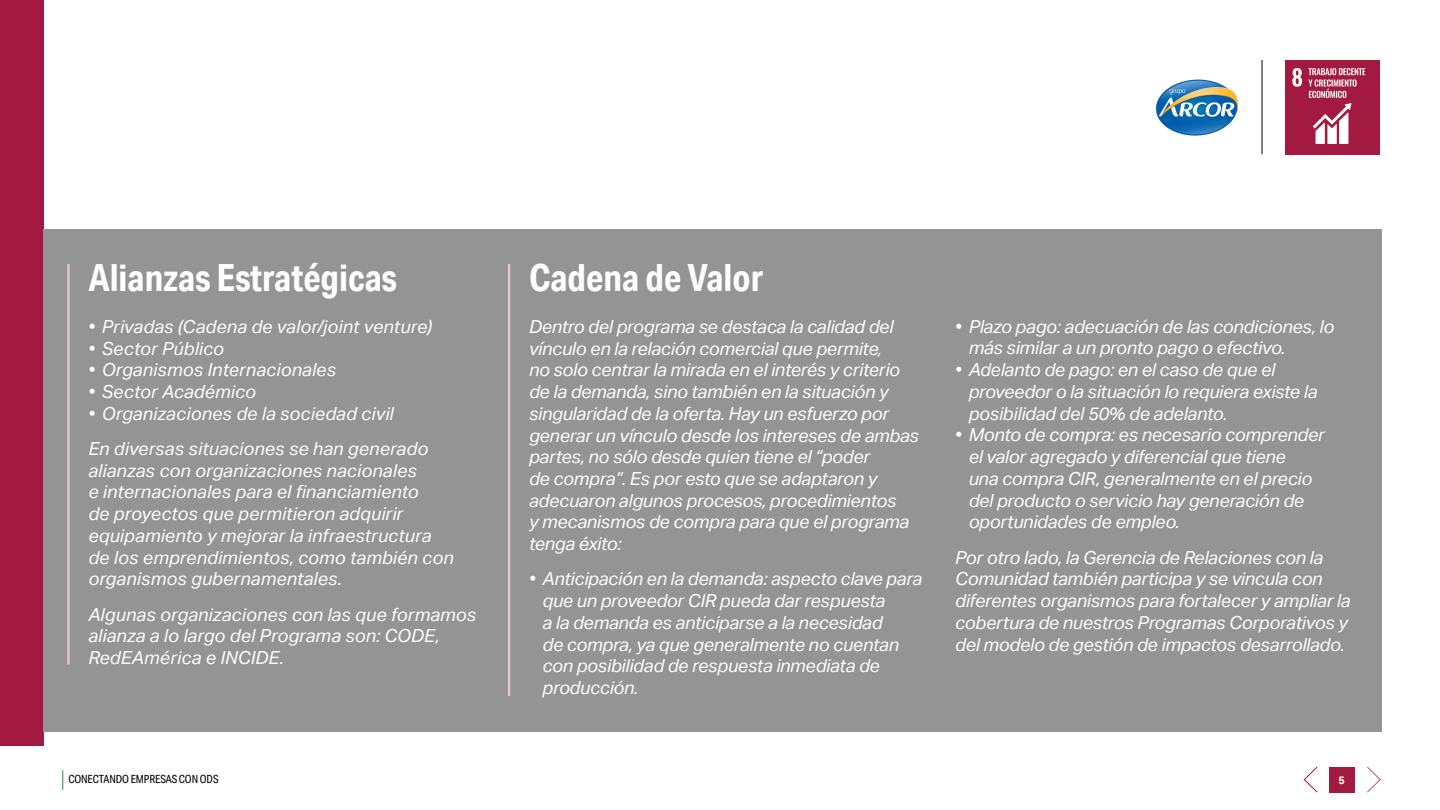
<style>
.page{position:relative;width:1440px;height:810px;background:#fff}
.page>*{position:absolute;margin:0;border:0;box-sizing:border-box;transform-origin:0 0}
.t1{font:700 37.5px "Aktiv Grotesk Cd";color:#fff}
.t2{font:italic 18px/21.8px "Aktiv Grotesk";letter-spacing:-.01em;color:#fff}
.t3{font:italic 18px/21.8px "Aktiv Grotesk";letter-spacing:.01em;color:#fff}
.t4{font:11.25px "Aktiv Grotesk Cd";letter-spacing:-.01em;color:#000}
.t5{font:700 10.88px "Aktiv Grotesk";color:#fff}
</style>
<div class="page">
<svg style="left:62px;top:770px;width:1px;height:20px"></svg>
<div style="left:1329px;top:767px;width:25px;height:26px;background:#a21942"></div>
<img style="left:1285px;top:60px;width:95px;height:95px">
<hr style="left:1262px;top:60px;width:1px;height:94px;background:#000">
<svg style="left:1303px;top:766px;width:15px;height:27px"></svg>
<svg style="left:1367px;top:766px;width:14px;height:27px"></svg>
<img style="left:1156px;top:79px;width:82px;height:57px">
<div style="left:0;top:0;width:44px;height:746px;background:#a21942"></div>
<div style="left:44px;top:230px;width:1338px;height:502px;background:#949494"></div>
<hr style="left:67px;top:264px;width:3px;height:400px;background:#e8c6d0">
<hr style="left:508px;top:264px;width:2px;height:432px;background:#e8c6d0">
<h1 class="t1" style="left:88px;top:254px;width:310px">Alianzas Estratégicas</h1>
<p class="t3" style="left:88px;top:316px;width:345px">• Privadas (Cadena de valor/joint venture)</p>
<p class="t3" style="left:88px;top:337px;width:137px">• Sector Público</p>
<p class="t3" style="left:88px;top:359px;width:249px">• Organismos Internacionales</p>
<p class="t3" style="left:88px;top:381px;width:169px">• Sector Académico</p>
<p class="t3" style="left:88px;top:396px;width:341px;line-height:35.2px">• Organizaciones de la sociedad civil<br>En diversas situaciones se han generado</p>
<p class="t3" style="left:88px;top:460px;width:367px">alianzas con organizaciones nacionales<br>e internacionales para el financiamiento<br>de proyectos que permitieron adquirir equipamiento y mejorar la infraestructura de los emprendimientos, como también con organismos gubernamentales.</p>
<p class="t3" style="left:88px;top:604px;width:389px">Algunas organizaciones con las que formamos alianza a lo largo del Programa son: CODE,<br>RedEAmérica e INCIDE.</p>
<h1 class="t1" style="left:529px;top:254px;width:236px">Cadena de Valor</h1>
<p class="t2" style="left:529px;top:316px;width:392px">Dentro del programa se destaca la calidad del vínculo en la relación comercial que permite,<br>no solo centrar la mirada en el interés y criterio de la demanda, sino también en la situación y singularidad de la oferta. Hay un esfuerzo por generar un vínculo desde los intereses de ambas partes, no sólo desde quien tiene el “poder<br>de compra”. Es por esto que se adaptaron y adecuaron algunos procesos, procedimientos<br>y mecanismos de compra para que el programa tenga éxito:</p>
<p class="t2" style="left:542px;top:568px;width:381px;text-indent:-14px">• Anticipación en la demanda: aspecto clave para que un proveedor CIR pueda dar respuesta<br>a la demanda es anticiparse a la necesidad<br>de compra, ya que generalmente no cuentan con posibilidad de respuesta inmediata de producción.</p>
<p class="t2" style="left:969px;top:316px;width:367px;text-indent:-14px">• Plazo pago: adecuación de las condiciones, lo más similar a un pronto pago o efectivo.</p>
<p class="t2" style="left:969px;top:359px;width:350px;text-indent:-14px">• Adelanto de pago: en el caso de que el proveedor o la situación lo requiera existe la posibilidad del 50% de adelanto.</p>
<p class="t2" style="left:969px;top:424px;width:358px;text-indent:-14px">• Monto de compra: es necesario comprender el valor agregado y diferencial que tiene<br>una compra CIR, generalmente en el precio del producto o servicio hay generación de oportunidades de empleo.</p>
<p class="t2" style="left:955px;top:547px;width:397px">Por otro lado, la Gerencia de Relaciones con la Comunidad también participa y se vincula con diferentes organismos para fortalecer y ampliar la cobertura de nuestros Programas Corporativos y del modelo de gestión de impactos desarrollado.</p>
<p class="t4" style="left:68px;top:773px;width:152px">CONECTANDO EMPRESAS CON ODS</p>
<p class="t5" style="left:1338px;top:774px;width:8px">5</p>
</div>
